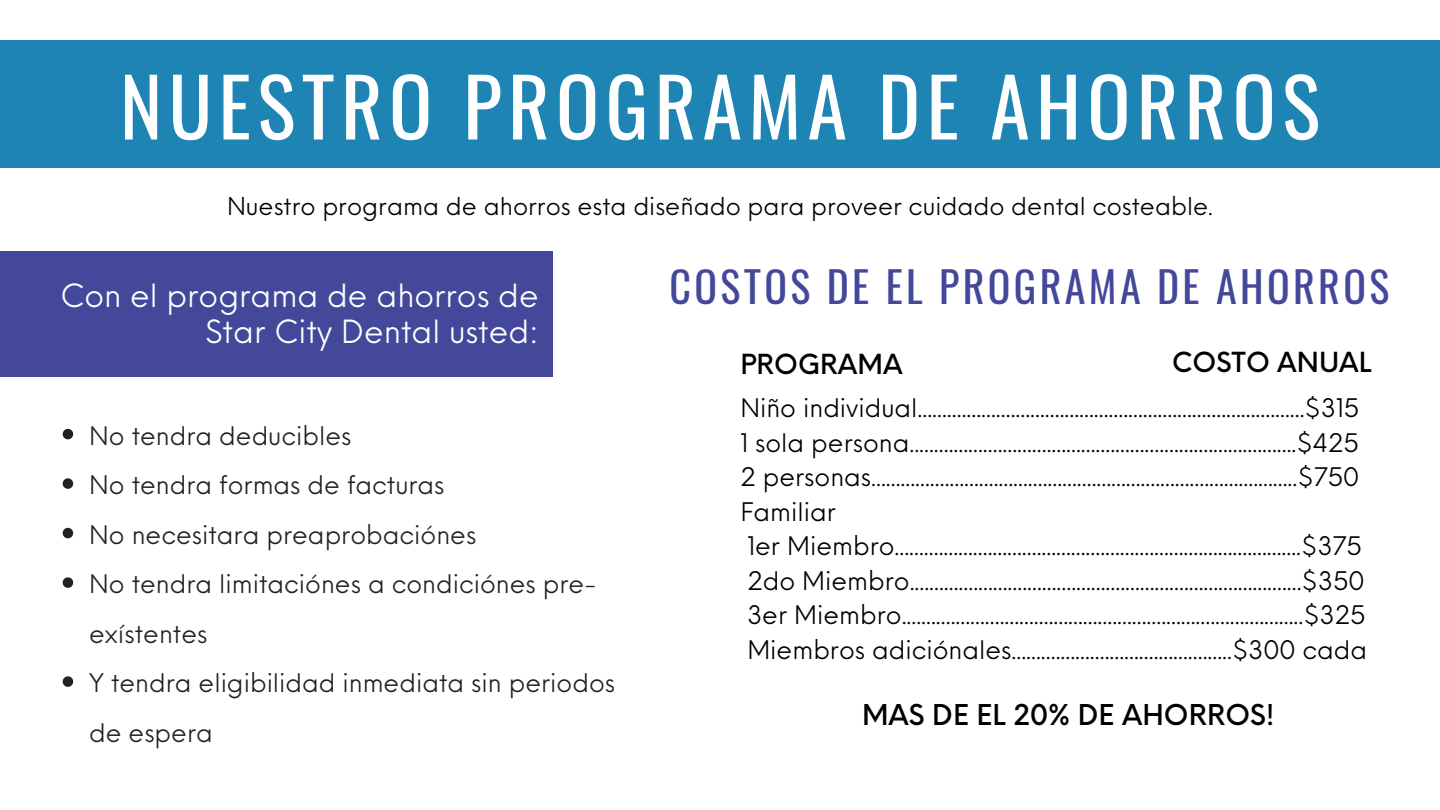
<style>
.page{position:relative;width:1440px;height:810px;background:#fff}
.page>*{position:absolute;margin:0;border:0;box-sizing:border-box;transform-origin:0 0}
.t1{font:80px "Oswald";letter-spacing:.08em;color:#fff}
.t2{font:42px "Oswald";letter-spacing:.08em;color:#44489b}
.t3{font:31.2px/35.9px "Neue Einstellung";color:#fff;text-align:right}
.t4{font:500 28px "Neue Einstellung";color:#000}
.t5{font:500 27px "Neue Einstellung";color:#000}
.t6{font:25px "Neue Einstellung";color:#000}
.t7{font:25px/49.5px "Neue Einstellung";color:#222}
.t8{font:24px "Neue Einstellung";color:#000}
</style>
<div class="page">
<div style="left:0;top:40px;width:1440px;height:128px;background:#1e84b3"></div>
<div style="left:0;top:251px;width:553px;height:125px;background:#44489b"></div>
<svg style="left:63px;top:429px;width:10px;height:10px"></svg>
<svg style="left:63px;top:478px;width:10px;height:11px"></svg>
<svg style="left:63px;top:528px;width:10px;height:10px"></svg>
<svg style="left:63px;top:577px;width:10px;height:11px"></svg>
<svg style="left:63px;top:676px;width:10px;height:11px"></svg>
<p class="t1" style="left:120px;top:44px;width:1201px">NUESTRO PROGRAMA DE AHORROS</p>
<p class="t8" style="left:227px;top:184px;width:987px">Nuestro programa de ahorros esta diseñado para proveer cuidado dental costeable.</p>
<p class="t3" style="left:60px;top:274px;width:480px">Con el programa de ahorros de<br>Star City Dental usted:</p>
<p class="t7" style="left:89px;top:408px;width:264px">No tendra deducibles</p>
<p class="t7" style="left:89px;top:458px;width:357px">No tendra formas de facturas</p>
<p class="t7" style="left:89px;top:507px;width:389px">No necesitara preaprobaciónes</p>
<p class="t7" style="left:89px;top:557px;width:509px">No tendra limitaciónes a condiciónes pre&shy;exístentes</p>
<p class="t7" style="left:89px;top:656px;width:527px">Y tendra eligibilidad inmediata sin periodos de espera</p>
<p class="t2" style="left:670px;top:254px;width:721px">COSTOS DE EL PROGRAMA DE AHORROS</p>
<p class="t5" style="left:740px;top:340px;width:164px">PROGRAMA</p>
<p class="t5" style="left:1172px;top:338px;width:201px">COSTO ANUAL</p>
<p class="t6" style="left:740px;top:386px;width:620px">Niño individual...............................................................................$315</p>
<p class="t6" style="left:740px;top:420px;width:620px">1 sola persona...............................................................................$425</p>
<p class="t6" style="left:740px;top:455px;width:620px">2 personas.......................................................................................$750</p>
<p class="t6" style="left:740px;top:489px;width:97px">Familiar</p>
<p class="t6" style="left:747px;top:524px;width:616px">1er Miembro...................................................................................$375</p>
<p class="t6" style="left:747px;top:558px;width:619px">2do Miembro................................................................................$350</p>
<p class="t6" style="left:747px;top:593px;width:620px">3er Miembro..................................................................................$325</p>
<p class="t6" style="left:747px;top:627px;width:621px">Miembros adiciónales.............................................$300 cada</p>
<p class="t4" style="left:862px;top:690px;width:414px">MAS DE EL 20% DE AHORROS!</p>
</div>
